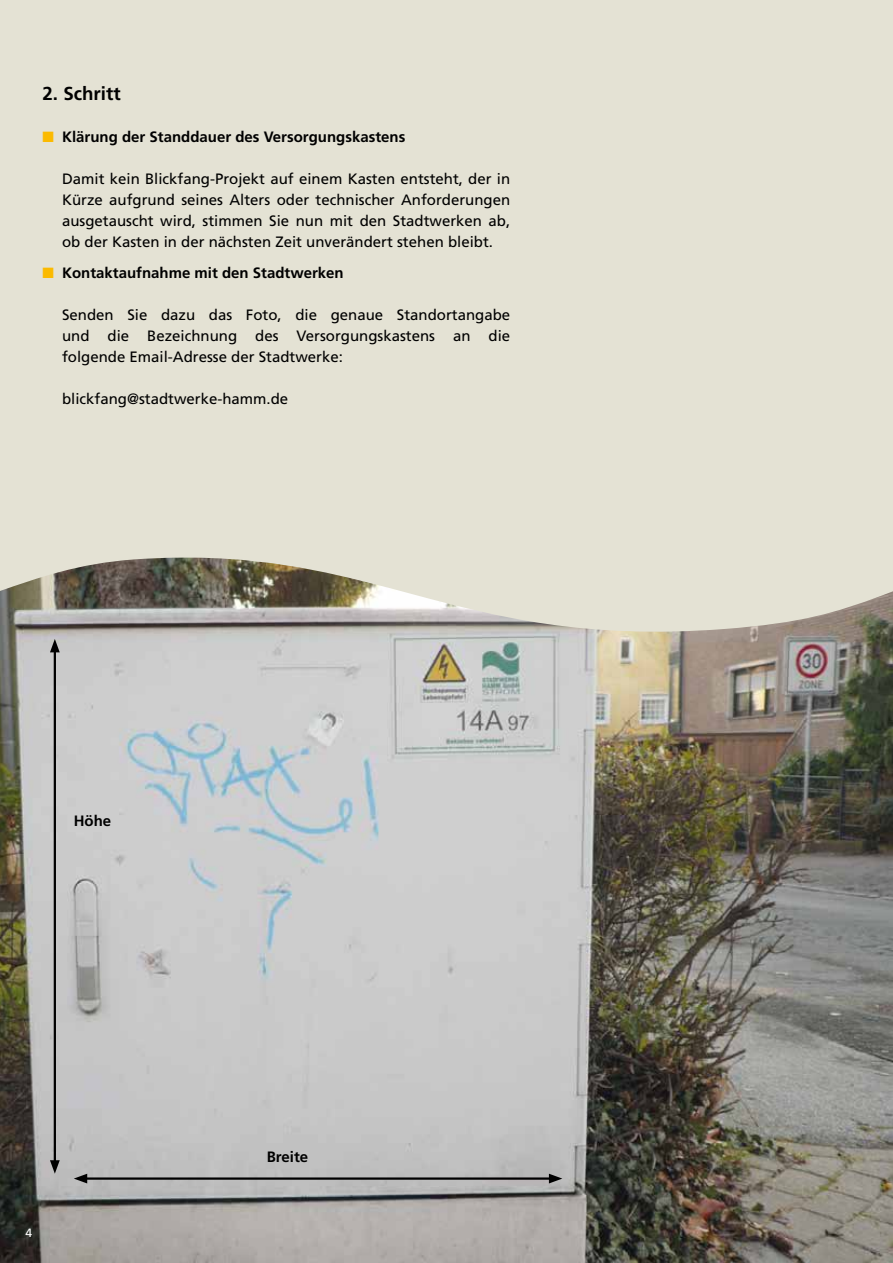
<style>
.page{position:relative;width:893px;height:1263px;background:#fff}
.page>*{position:absolute;margin:0;border:0;box-sizing:border-box;transform-origin:0 0}
.t1{font:700 18.75px "Frutiger";color:#000}
.t2{font:15px/21px "Frutiger";color:#000;text-align:justify}
.t3{font:700 15px "Frutiger";color:#000}
.t4{font:12px "Frutiger";color:#fff}
.s1{color:#fbba00}
</style>
<div class="page">
<div style="left:0;top:0;width:285px;height:298px;background:#e4e2d4"></div>
<div style="left:285px;top:0;width:298px;height:298px;background:#e4e2d4"></div>
<div style="left:583px;top:0;width:310px;height:298px;background:#e4e2d4"></div>
<div style="left:0;top:298px;width:285px;height:297px;background:#e4e2d4"></div>
<div style="left:285px;top:298px;width:298px;height:297px;background:#e4e2d4"></div>
<div style="left:583px;top:298px;width:310px;height:297px;background:#e4e2d4"></div>
<img style="left:0;top:558px;width:893px;height:705px">
<hr style="left:54px;top:648px;width:2px;height:516px;background:#000">
<svg style="left:50px;top:639px;width:10px;height:13px"></svg>
<svg style="left:50px;top:1160px;width:10px;height:14px"></svg>
<hr style="left:83px;top:1177px;width:470px;height:3px;background:#000">
<svg style="left:74px;top:1174px;width:13px;height:9px"></svg>
<svg style="left:549px;top:1174px;width:13px;height:9px"></svg>
<p class="t1" style="left:43px;top:82px;width:80px">2. Schritt</p>
<p class="t3" style="left:43px;top:128px;width:364px"><span class="s1">■</span> Klärung der Standdauer des Versorgungskastens</p>
<p class="t2" style="left:62px;top:168px;width:450px">Damit kein Blickfang-Projekt auf einem Kasten entsteht, der in Kürze aufgrund seines Alters oder technischer Anforderungen ausgetauscht wird, stimmen Sie nun mit den Stadtwerken ab, ob der Kasten in der nächsten Zeit unverändert stehen bleibt.</p>
<p class="t3" style="left:43px;top:264px;width:303px"><span class="s1">■</span> Kontaktaufnahme mit den Stadtwerken</p>
<p class="t2" style="left:62px;top:304px;width:450px">Senden Sie dazu das Foto, die genaue Standortangabe und die Bezeichnung des Versorgungskastens an die folgende Email-Adresse der Stadtwerke:</p>
<p class="t2" style="left:62px;top:388px;width:228px">blickfang@stadtwerke-hamm.de</p>
<p class="t3" style="left:74px;top:812px;width:39px">Höhe</p>
<p class="t4" style="left:26px;top:1226px;width:8px">4</p>
<p class="t3" style="left:267px;top:1148px;width:43px">Breite</p>
</div>
